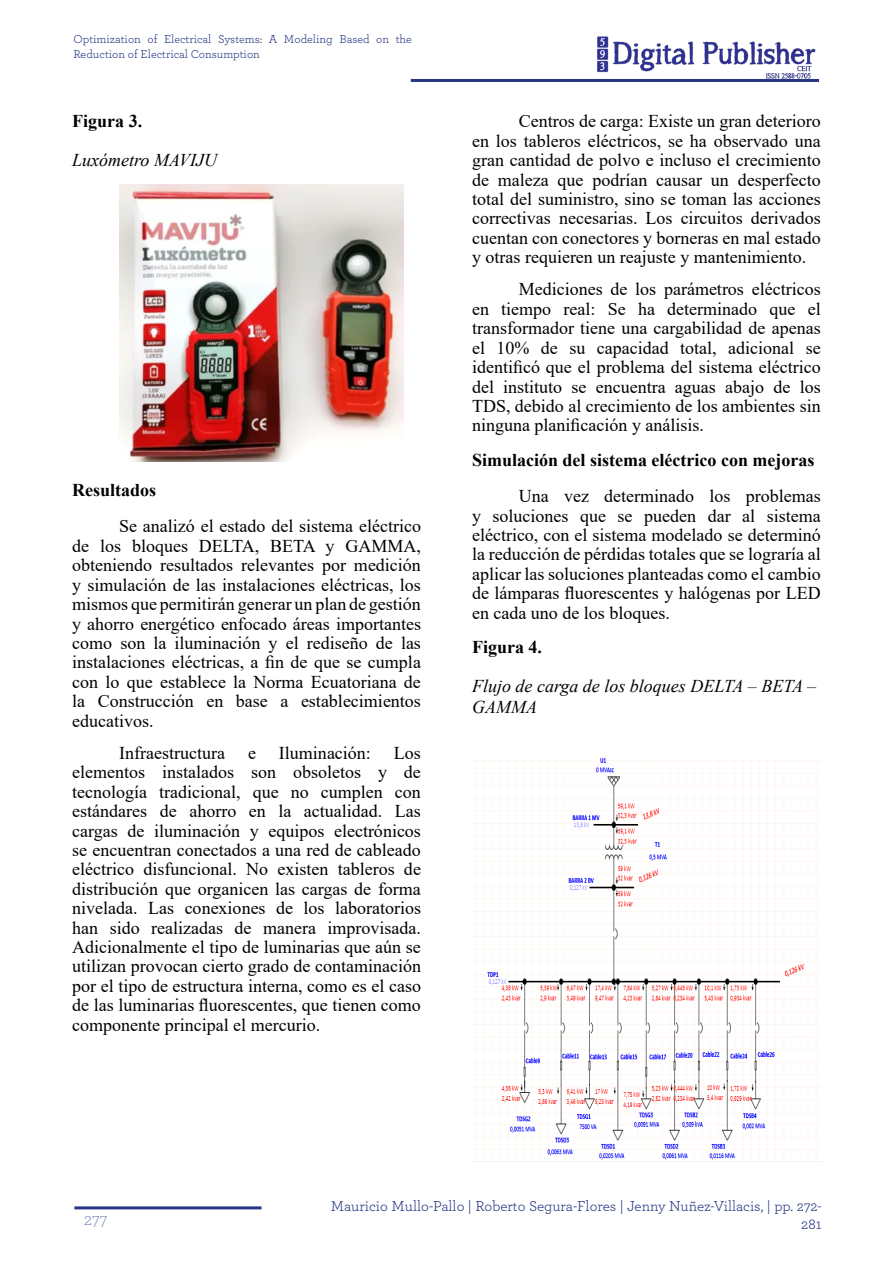
<style>
.page{position:relative;width:893px;height:1263px;background:#fff}
.page>*{position:absolute;margin:0;border:0;box-sizing:border-box;transform-origin:0 0}
.t1{font:18px/19.4px "Times New Roman";color:#000;text-align:justify}
.t2{font:700 18px "Times New Roman";color:#000}
.t3{font:italic 18px/21.6px "Times New Roman";color:#000}
.t4{font:200 18px "Archer";color:#283583}
.t5{font:15px/18px "Archer";color:#283583;text-align:right}
.t6{font:12px/14.4px "Archer";color:#283583}
</style>
<div class="page">
<hr style="left:411px;top:79px;width:408px;height:3px;background:#283583">
<img style="left:597px;top:36px;width:219px;height:43px">
<hr style="left:74px;top:1206px;width:187px;height:3px;background:#283583">
<img style="left:119px;top:184px;width:284px;height:278px">
<img style="left:472px;top:758px;width:350px;height:402px">
<p class="t6" style="left:73px;top:32px;width:340px">Optimization of Electrical Systems: A Modeling Based on the<br>Reduction of Electrical Consumption</p>
<p class="t2" style="left:72px;top:108px;width:72px">Figura 3.</p>
<p class="t3" style="left:72px;top:148px;width:146px">Luxómetro MAVIJU</p>
<p class="t2" style="left:72px;top:477px;width:86px">Resultados</p>
<p class="t1" style="left:72px;top:516px;width:350px;text-indent:47px">Se analizó el estado del sistema eléctrico de los bloques DELTA, BETA y GAMMA, obteniendo resultados relevantes por medición y simulación de las instalaciones eléctricas, los mismos que permitirán generar un plan de gestión y ahorro energético enfocado áreas importantes como son la iluminación y el rediseño de las instalaciones eléctricas, a fin de que se cumpla con lo que establece la Norma Ecuatoriana de la Construcción en base a establecimientos educativos.</p>
<p class="t1" style="left:119px;top:742px;width:107px">Infraestructura</p>
<p class="t1" style="left:248px;top:742px;width:9px">e</p>
<p class="t1" style="left:279px;top:742px;width:93px">Iluminación:</p>
<p class="t1" style="left:72px;top:742px;width:350px;text-indent:322px">Los elementos instalados son obsoletos y de tecnología tradicional, que no cumplen con estándares de ahorro en la actualidad. Las cargas de iluminación y equipos electrónicos se encuentran conectados a una red de cableado eléctrico disfuncional. No existen tableros de distribución que organicen las cargas de forma nivelada. Las conexiones de los laboratorios han sido realizadas de manera improvisada.<br>Adicionalmente el tipo de luminarias que aún se utilizan provocan cierto grado de contaminación por el tipo de estructura interna, como es el caso de las luminarias fluorescentes, que tienen como componente principal el mercurio.</p>
<p class="t1" style="left:472px;top:111px;width:350px;text-indent:47px">Centros de carga: Existe un gran deterioro en los tableros eléctricos, se ha observado una gran cantidad de polvo e incluso el crecimiento de maleza que podrían causar un desperfecto total del suministro, sino se toman las acciones correctivas necesarias. Los circuitos derivados cuentan con conectores y borneras en mal estado y otras requieren un reajuste y mantenimiento.</p>
<p class="t1" style="left:472px;top:279px;width:350px;text-indent:47px">Mediciones de los parámetros eléctricos en tiempo real: Se ha determinado que el transformador tiene una cargabilidad de apenas el 10% de su capacidad total, adicional se identificó que el problema del sistema eléctrico del instituto se encuentra aguas abajo de los TDS, debido al crecimiento de los ambientes sin ninguna planificación y análisis.</p>
<p class="t2" style="left:472px;top:447px;width:344px">Simulación del sistema eléctrico con mejoras</p>
<p class="t1" style="left:472px;top:486px;width:350px;text-indent:47px">Una vez determinado los problemas y soluciones que se pueden dar al sistema eléctrico, con el sistema modelado se determinó la reducción de pérdidas totales que se lograría al aplicar las soluciones planteadas como el cambio de lámparas fluorescentes y halógenas por LED en cada uno de los bloques.</p>
<p class="t2" style="left:472px;top:634px;width:72px">Figura 4.</p>
<p class="t3" style="left:472px;top:674px;width:346px">Flujo de carga de los bloques DELTA – BETA –<br>GAMMA</p>
<p class="t4" style="left:84px;top:1208px;width:24px">277</p>
<p class="t5" style="left:331px;top:1196px;width:492px">Mauricio Mullo-Pallo | Roberto Segura-Flores | Jenny Nuñez-Villacis, | pp. 272-<br>281</p>
</div>
